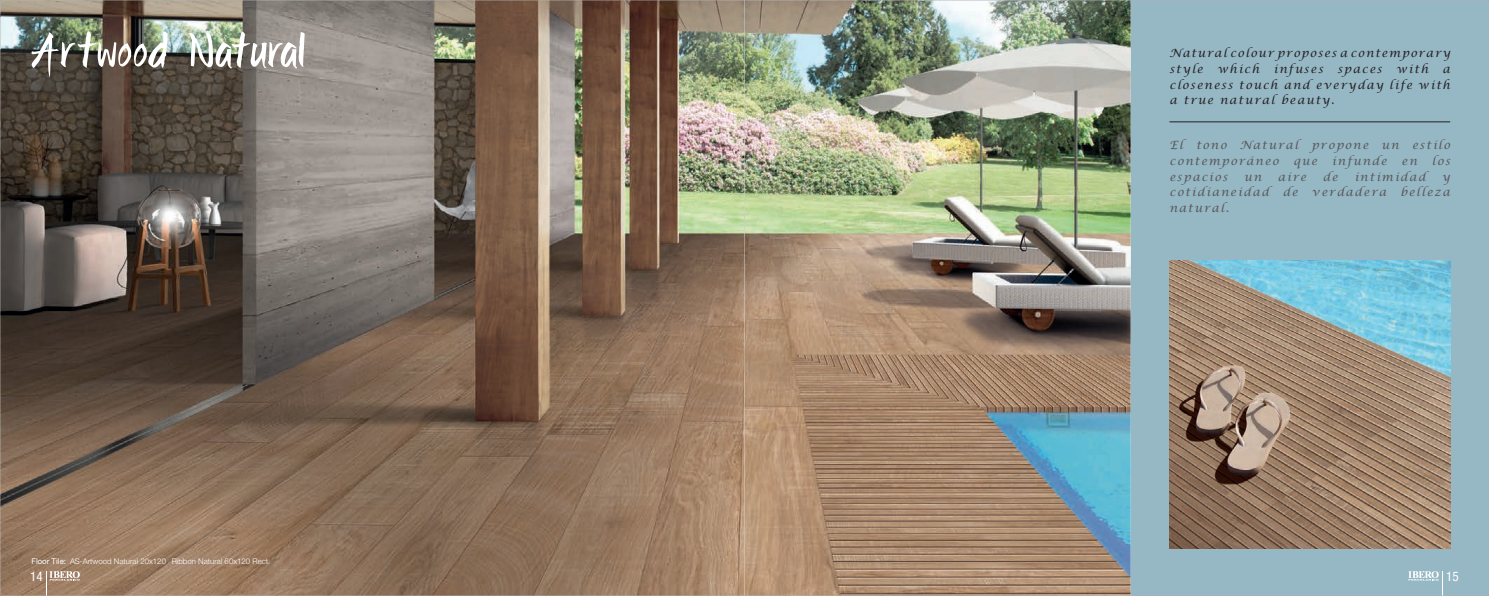
<style>
.page{position:relative;width:1489px;height:596px;background:#fff}
.page>*{position:absolute;margin:0;border:0;box-sizing:border-box;transform-origin:0 0}
.t1{font:condensed 13.12px "Helvetica Neue LT Std";color:#fff}
.t2{font:italic 11.38px/15.8px "Lucida Calligraphy";letter-spacing:.12em;color:#57585a}
.t3{font:italic 11.38px/15.8px "Lucida Calligraphy";letter-spacing:.12em;color:#231f20}
.t4{font:300 7.88px "Helvetica Neue LT Std";color:#fff}
.s1{font-weight:400}
.s2{font-size:6.12px}
</style>
<div class="page">
<img style="left:31px;top:31px;width:1099px;height:563px">
<img style="left:31px;top:32px;width:274px;height:45px">
<svg style="left:1130px;top:0;width:358px;height:595px;background:#96a7aa"></svg>
<img style="left:0;top:0;width:1130px;height:31px">
<img style="left:0;top:31px;width:31px;height:564px">
<img style="left:31px;top:594px;width:1099px;height:1px">
<svg style="left:1407px;top:570px;width:36px;height:25px"></svg>
<svg style="left:46px;top:570px;width:35px;height:25px"></svg>
<img style="left:744px;top:0;width:1px;height:595px">
<p class="t3" style="left:1169px;top:45px;width:282px">Natural colour proposes a contemporary style</p>
<p class="t3" style="left:1217px;top:61px;width:43px">which</p>
<p class="t3" style="left:1273px;top:61px;width:51px">infuses</p>
<p class="t3" style="left:1337px;top:61px;width:46px">spaces</p>
<p class="t3" style="left:1396px;top:61px;width:33px">with</p>
<p class="t3" style="left:1169px;top:61px;width:282px;text-align:justify;text-indent:273px">a closeness touch and everyday life with a true natural beauty.</p>
<p class="t2" style="left:1169px;top:137px;width:282px">El tono Natural propone un estilo contemporáneo</p>
<p class="t2" style="left:1293px;top:153px;width:25px">que</p>
<p class="t2" style="left:1331px;top:153px;width:56px">infunde</p>
<p class="t2" style="left:1401px;top:153px;width:17px">en</p>
<p class="t2" style="left:1431px;top:153px;width:20px">los</p>
<p class="t2" style="left:1169px;top:169px;width:60px">espacios</p>
<p class="t2" style="left:1243px;top:169px;width:19px">un</p>
<p class="t2" style="left:1277px;top:169px;width:30px">aire</p>
<p class="t2" style="left:1322px;top:169px;width:17px">de</p>
<p class="t2" style="left:1354px;top:169px;width:73px">intimidad</p>
<p class="t2" style="left:1169px;top:169px;width:282px;text-align:justify;text-indent:273px">y cotidianeidad de verdadera belleza natural.</p>
<p class="t4" style="left:32px;top:556px;width:240px"><span class="s1">Floor Tile:</span> AS-Artwood Natural 20x120 <span class="s2">·</span> Ribbon Natural 60x120 Rect.</p>
<p class="t1" style="left:30px;top:568px;width:14px">14</p>
<p class="t1" style="left:1445px;top:568px;width:14px">15</p>
</div>
